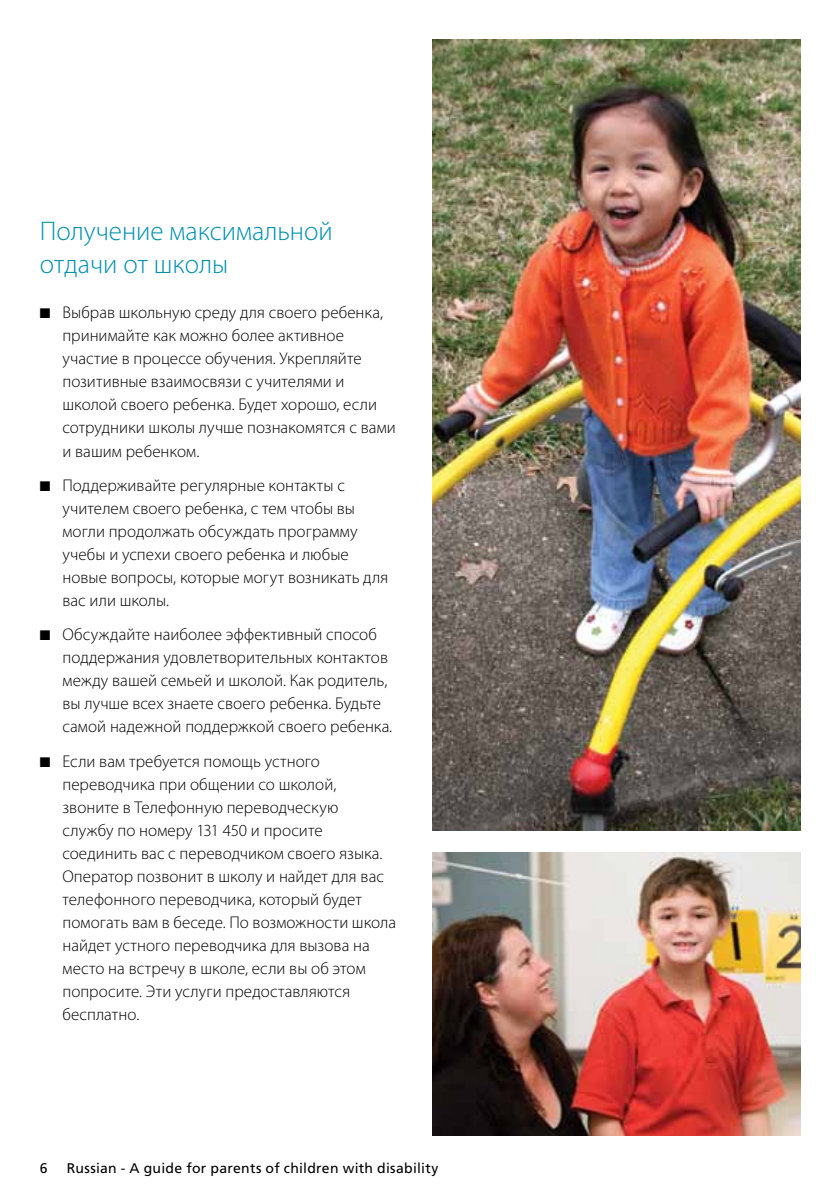
<style>
.page{position:relative;width:840px;height:1191px;background:#fff}
.page>*{position:absolute;margin:0;border:0;box-sizing:border-box;transform-origin:0 0}
.t1{font:300 27px/33px "Myriad Pro";color:#0091af}
.t2{font:300 17px/23px "Myriad Pro";letter-spacing:.005em;color:#000}
.t3{font:14px "Frutiger LT Std";letter-spacing:.02em;color:#000}
</style>
<div class="page">
<img style="left:432px;top:40px;width:367px;height:790px">
<img style="left:432px;top:852px;width:367px;height:283px">
<h1 class="t1" style="left:40px;top:214px;width:294px">Получение максимальной отдачи от школы</h1>
<p class="t2" style="left:62px;top:301px;width:335px;text-indent:-23px">■ Выбрав школьную среду для своего ребенка, принимайте как можно более активное участие в процессе обучения. Укрепляйте позитивные взаимосвязи с учителями и школой своего ребенка. Будет хорошо, если сотрудники школы лучше познакомятся с вами и вашим ребенком.</p>
<p class="t2" style="left:62px;top:473px;width:327px;text-indent:-23px">■ Поддерживайте регулярные контакты с учителем своего ребенка, с тем чтобы вы могли продолжать обсуждать программу учебы и успехи своего ребенка и любые новые вопросы, которые могут возникать для вас или школы.</p>
<p class="t2" style="left:62px;top:623px;width:331px;text-indent:-23px">■ Обсуждайте наиболее эффективный способ поддержания удовлетворительных контактов между вашей семьей и школой. Как родитель, вы лучше всех знаете своего ребенка. Будьте самой надежной поддержкой своего ребенка.</p>
<p class="t2" style="left:62px;top:749px;width:335px;text-indent:-23px">■ Если вам требуется помощь устного переводчика при общении со школой, звоните в Телефонную переводческую<br>службу по номеру 131 450 и просите соединить вас с переводчиком своего языка.<br>Оператор позвонит в школу и найдет для вас телефонного переводчика, который будет помогать вам в беседе. По возможности школа найдет устного переводчика для вызова на место на встречу в школе, если вы об этом попросите. Эти услуги предоставляются бесплатно.</p>
<p class="t3" style="left:40px;top:1160px;width:9px">6</p>
<p class="t3" style="left:67px;top:1160px;width:373px">Russian - A guide for parents of children with disability</p>
</div>
